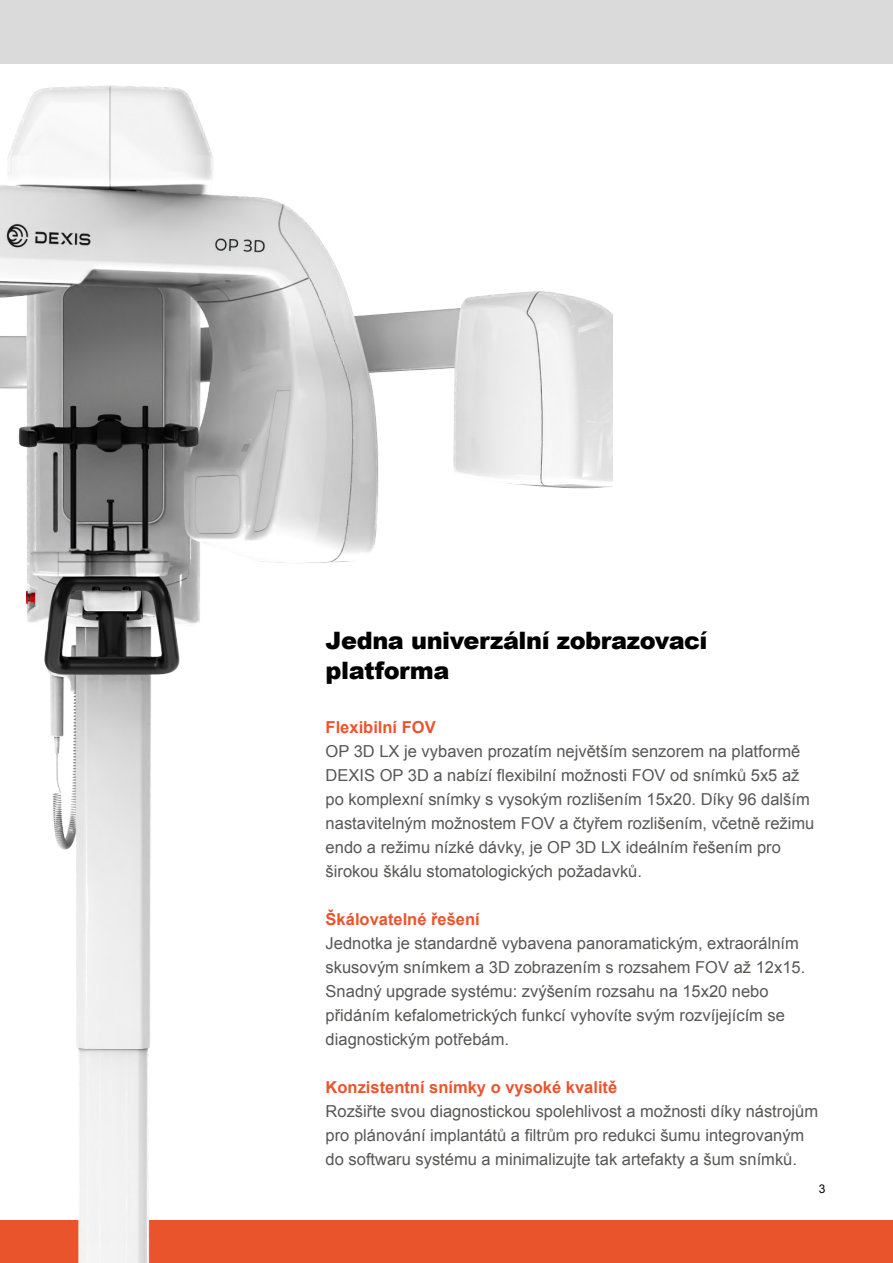
<style>
.page{position:relative;width:893px;height:1263px;background:#fff}
.page>*{position:absolute;margin:0;border:0;box-sizing:border-box;transform-origin:0 0}
.Level_4_Intro{font:900 24px/30px "Arial";letter-spacing:-.02em;color:#000}
.Body_Copy{font:16.5px/24px "Arial";color:#575756}
.Body_Copy-2{font:700 16.5px "Arial";color:#ea542c}
.t1{font:12px "Arial";color:#000}
</style>
<div class="page">
<div style="left:0;top:1220px;width:893px;height:43px;background:#ea542c"></div>
<div style="left:0;top:0;width:893px;height:64px;background:#dadada"></div>
<img style="left:0;top:85px;width:612px;height:1178px">
<p class="Level_4_Intro" style="left:326px;top:624px;width:383px">Jedna univerzální zobrazovací platforma</p>
<p class="Body_Copy-2" style="left:326px;top:717px;width:112px">Flexibilní FOV</p>
<p class="Body_Copy" style="left:326px;top:740px;width:490px">OP 3D LX je vybaven prozatím největším senzorem na platformě DEXIS OP 3D a nabízí flexibilní možnosti FOV od snímků 5x5 až po komplexní snímky s vysokým rozlišením 15x20. Díky 96 dalším nastavitelným možnostem FOV a čtyřem rozlišením, včetně režimu endo a režimu nízké dávky, je OP 3D LX ideálním řešením pro širokou škálu stomatologických požadavků.</p>
<p class="Body_Copy-2" style="left:326px;top:909px;width:156px">Škálovatelné řešení</p>
<p class="Body_Copy" style="left:326px;top:932px;width:481px">Jednotka je standardně vybavena panoramatickým, extraorálním skusovým snímkem a 3D zobrazením s rozsahem FOV až 12x15.<br>Snadný upgrade systému: zvýšením rozsahu na 15x20 nebo přidáním kefalometrických funkcí vyhovíte svým rozvíjejícím se diagnostickým potřebám.</p>
<p class="Body_Copy-2" style="left:326px;top:1077px;width:293px">Konzistentní snímky o vysoké kvalitě</p>
<p class="Body_Copy" style="left:326px;top:1100px;width:494px">Rozšiřte svou diagnostickou spolehlivost a možnosti díky nástrojům pro plánování implantátů a filtrům pro redukci šumu integrovaným do softwaru systému a minimalizujte tak artefakty a šum snímků.</p>
<p class="t1" style="left:819px;top:1181px;width:8px">3</p>
</div>
